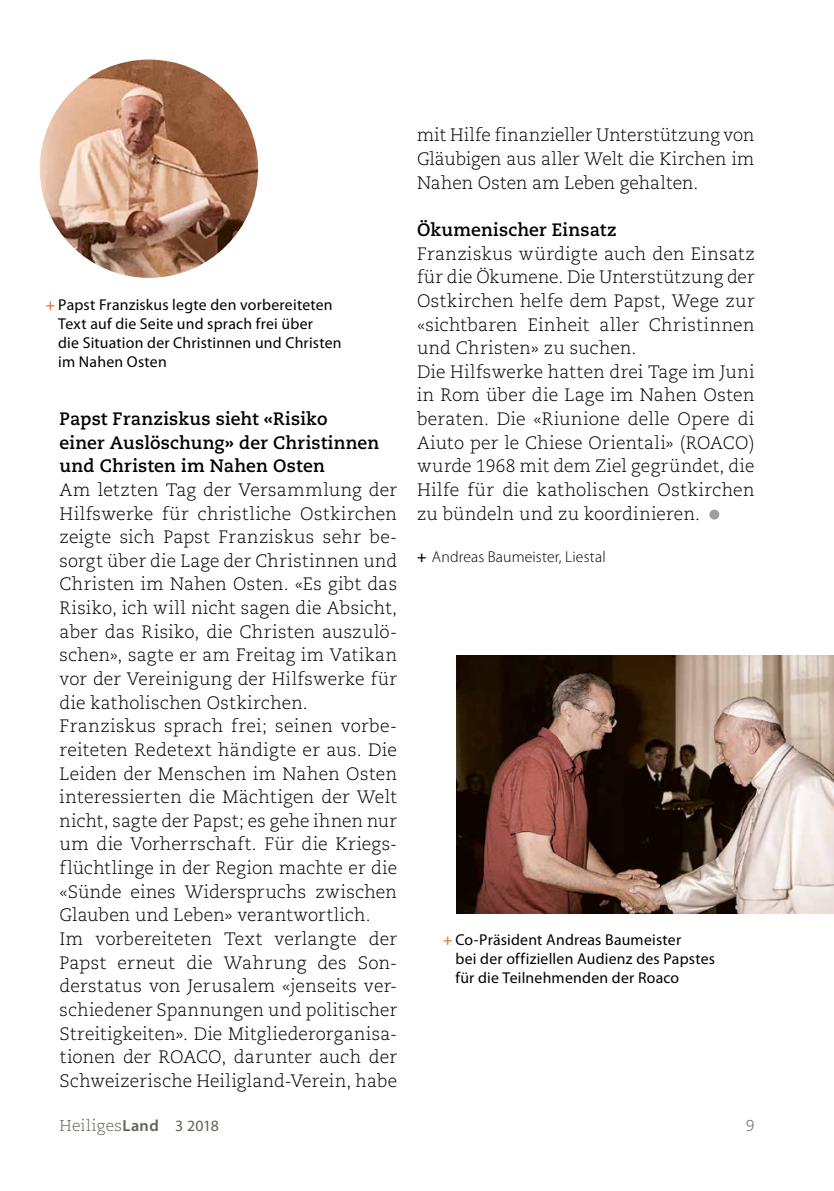
<style>
.page{position:relative;width:834px;height:1191px;background:#fff}
.page>*{position:absolute;margin:0;border:0;box-sizing:border-box;transform-origin:0 0}
.t1{font:300 17.85px/23.6px "Caecilia";letter-spacing:.015em;color:#000}
.t2{font:700 17.85px/23.6px "Caecilia";letter-spacing:.01em;color:#000}
.t3{font:15.75px/19.2px "Myriad Pro";letter-spacing:.015em;color:#000}
.t4{font:300 15.75px "Myriad Pro";letter-spacing:.01em;color:#000}
.t5{font:300 15.75px "Caecilia";letter-spacing:.03em;color:#625f57}
.s1{font-weight:600;color:#ee7326}
.s2{font-weight:600}
.s3{font-family:"Myriad Pro";font-weight:600;font-size:16.1px}
.s4{font-family:"Myriad Pro";font-weight:400}
</style>
<div class="page">
<div style="left:709px;top:509px;width:10px;height:10px;background:#9e9e9b;border-radius:50%"></div>
<img style="left:456px;top:655px;width:377px;height:258px">
<img style="left:40px;top:60px;width:218px;height:218px;border-radius:109px">
<p class="t3" style="left:58px;top:294px;width:285px;text-indent:-12px"><span class="s1">+</span> Papst Franziskus legte den vorbereiteten Text auf die Seite und sprach frei über<br>die Situation der Christinnen und Christen im Nahen Osten</p>
<p class="t2" style="left:60px;top:407px;width:321px">Papst Franziskus sieht «Risiko<br>einer Auslöschung» der Christinnen und Christen im Nahen Osten</p>
<p class="t1" style="left:60px;top:478px;width:339px">Am letzten Tag der Versammlung der Hilfswerke für christliche Ostkirchen zeigte sich Papst Franziskus sehr be&shy;sorgt über die Lage der Christinnen und Christen im Nahen Osten. «Es gibt das Risiko, ich will nicht sagen die Absicht, aber das Risiko, die Christen auszulö&shy;schen», sagte er am Freitag im Vatikan vor der Vereinigung der Hilfswerke für die katholischen Ostkirchen.<br>Franziskus sprach frei; seinen vorbe&shy;reiteten Redetext händigte er aus. Die Leiden der Menschen im Nahen Osten interessierten die Mächtigen der Welt nicht, sagte der Papst; es gehe ihnen nur um die Vorherrschaft. Für die Kriegs&shy;flüchtlinge in der Region machte er die «Sünde eines Widerspruchs zwischen Glauben und Leben» verantwortlich.<br>Im vorbereiteten Text verlangte der Papst erneut die Wahrung des Son&shy;derstatus von Jerusalem «jenseits ver&shy;schiedener Spannungen und politischer Streitigkeiten». Die Mitgliederorganisa&shy;tionen der ROACO, darunter auch der Schweizerische Heiligland-Verein, habe</p>
<p class="t1" style="left:417px;top:124px;width:339px;text-align:justify">mit Hilfe finanzieller Unterstützung von Gläubigen aus aller Welt die Kirchen im Nahen Osten am Leben gehalten.</p>
<p class="t2" style="left:417px;top:218px;width:201px">Ökumenischer Einsatz</p>
<p class="t1" style="left:417px;top:242px;width:339px">Franziskus würdigte auch den Einsatz für die Ökumene. Die Unterstützung der Ostkirchen helfe dem Papst, Wege zur «sichtbaren Einheit aller Christinnen und Christen» zu suchen.<br>Die Hilfswerke hatten drei Tage im Juni in Rom über die Lage im Nahen Osten beraten. Die «Riunione delle Opere di Aiuto per le Chiese Orientali» (ROACO) wurde 1968 mit dem Ziel gegründet, die Hilfe für die katholischen Ostkirchen zu bündeln und zu koordinieren.</p>
<p class="t4" style="left:417px;top:548px;width:190px"><span class="s2">+</span> Andreas Baumeister, Liestal</p>
<p class="t3" style="left:455px;top:929px;width:261px;text-indent:-12px"><span class="s1">+</span> Co-Präsident Andreas Baumeister<br>bei der offiziellen Audienz des Papstes für die Teilnehmenden der Roaco</p>
<p class="t5" style="left:60px;top:1117px;width:161px">Heiliges<span class="s3">Land</span> <span class="s4">3 2018</span></p>
<p class="t5" style="left:745px;top:1117px;width:10px">9</p>
</div>
